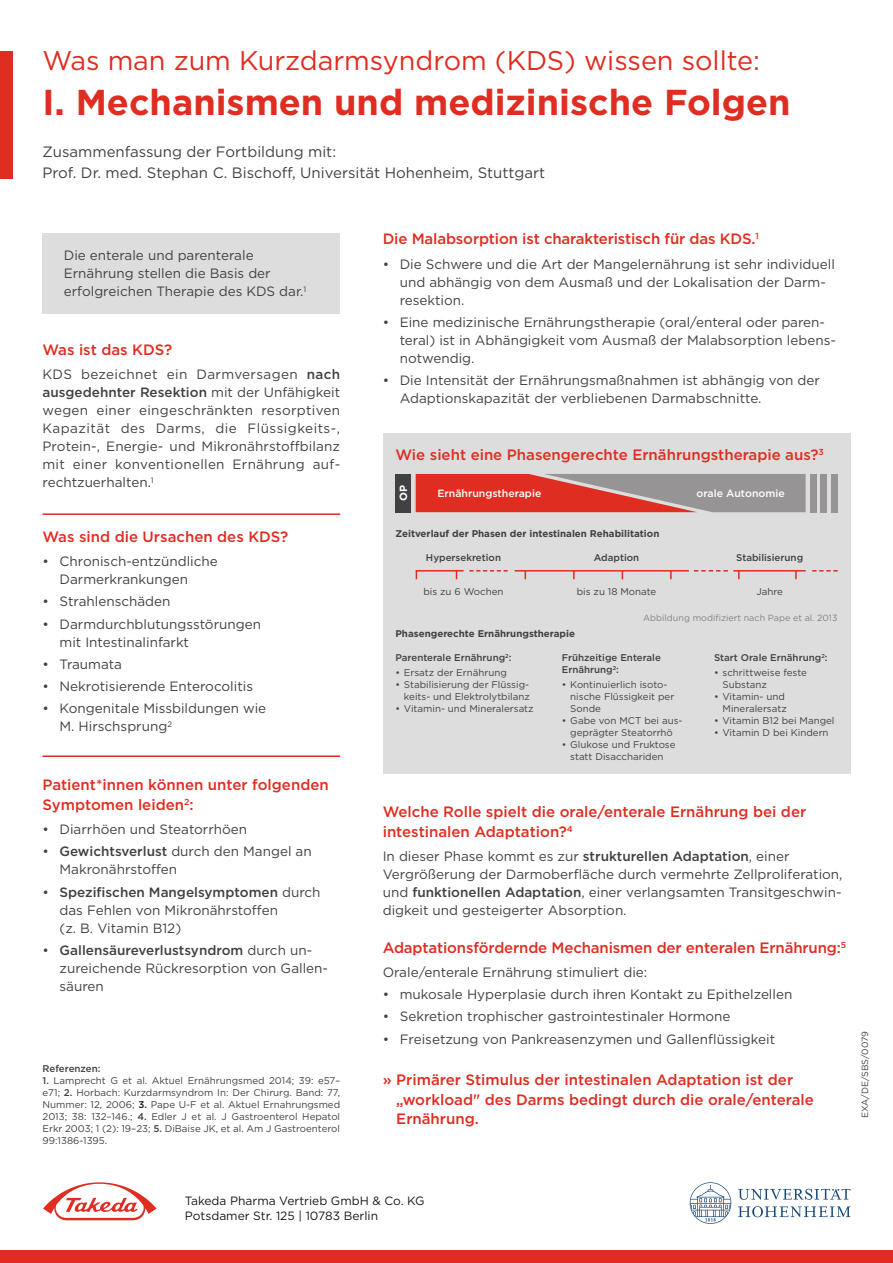
<style>
.page{position:relative;width:893px;height:1263px;background:#fff}
.page>*{position:absolute;margin:0;border:0;box-sizing:border-box;transform-origin:0 0}
.t1{font:700 36px "Gotham";color:#df2d21}
.t2{font:27px "Gotham";color:#df2d21}
.t3{font:500 15px/19.5px "Gotham";color:#df2d21}
.t4{font:15px/21px "Gotham";color:#424141}
.t5{font:13.5px/18px "Gotham";color:#424141}
.t6{font:13.5px/18px "Gotham";letter-spacing:.02em;color:#424141}
.t7{font:12px/15px "Gotham";color:#171818}
.t8{font:500 10.5px "Gotham";color:#fff}
.t9{font:700 10.5px "Gotham";color:#fff}
.t10{font:9.75px/12px "Gotham";color:#424141}
.t11{font:500 9.75px/12px "Gotham";color:#424141}
.t12{font:700 9.75px "Gotham";color:#424141}
.t13{font:9px "Gotham";color:#838382}
.t14{font:9px "Gotham";color:#424141}
.s1{font-weight:500}
.s2{font-weight:500;color:#171818}
</style>
<div class="page">
<svg style="left:43px;top:1182px;width:114px;height:39px"></svg>
<hr style="left:43px;top:513px;width:297px;height:2px;background:#df2d21">
<hr style="left:43px;top:755px;width:297px;height:2px;background:#df2d21">
<svg style="left:690px;top:1182px;width:160px;height:42px"></svg>
<div style="left:383px;top:434px;width:467px;height:340px;background:#dedddd"></div>
<svg style="left:416px;top:474px;width:390px;height:38px;background:#bd625c"></svg>
<div style="left:810px;top:474px;width:6px;height:38px;background:#969494"></div>
<div style="left:820px;top:474px;width:7px;height:38px;background:#969494"></div>
<div style="left:831px;top:474px;width:6px;height:38px;background:#969494"></div>
<div style="left:395px;top:474px;width:16px;height:38px;background:#424141"></div>
<svg style="left:573px;top:571px;width:2px;height:8px"></svg>
<svg style="left:670px;top:571px;width:2px;height:8px"></svg>
<svg style="left:738px;top:571px;width:2px;height:8px"></svg>
<svg style="left:795px;top:571px;width:2px;height:8px"></svg>
<hr style="left:416px;top:570px;width:47px;height:1px;background:#df2d21">
<hr style="left:514px;top:570px;width:175px;height:1px;background:#df2d21">
<svg style="left:469px;top:570px;width:39px;height:1px"></svg>
<svg style="left:694px;top:570px;width:34px;height:1px"></svg>
<hr style="left:733px;top:570px;width:73px;height:1px;background:#df2d21">
<svg style="left:812px;top:570px;width:26px;height:1px"></svg>
<div style="left:43px;top:234px;width:297px;height:80px;background:#dedddd"></div>
<div style="left:0;top:51px;width:13px;height:128px;background:#df2d21"></div>
<div style="left:0;top:1250px;width:893px;height:13px;background:#df2d21"></div>
<h2 class="t2" style="left:43px;top:43px;width:719px">Was man zum Kurzdarmsyndrom (KDS) wissen sollte:</h2>
<h1 class="t1" style="left:43px;top:78px;width:750px">I. Mechanismen und medizinische Folgen</h1>
<p class="t4" style="left:43px;top:141px;width:504px">Zusammenfassung der Fortbildung mit:<br>Prof. Dr. med. Stephan C. Bischoff, Universität Hohenheim, Stuttgart</p>
<p class="t5" style="left:64px;top:246px;width:244px">Die enterale und parenterale<br>Ernährung stellen die Basis der erfolgreichen Therapie des KDS dar.<sup>1</sup></p>
<p class="t3" style="left:43px;top:340px;width:131px">Was ist das KDS?</p>
<p class="t6" style="left:43px;top:365px;width:299px">KDS bezeichnet ein Darmversagen <span class="s1">nach ausgedehnter Resektion</span> mit der Unfähigkeit wegen einer eingeschränkten resorptiven Kapazität des Darms, die Flüssigkeits-, Protein-, Energie- und Mikronährstoffbilanz mit einer konventionellen Ernährung auf&shy;rechtzuerhalten.<sup>1</sup></p>
<p class="t3" style="left:43px;top:527px;width:247px">Was sind die Ursachen des KDS?</p>
<p class="t5" style="left:60px;top:552px;width:160px;text-indent:-17px">• Chronisch-entzündliche<br>Darmerkrankungen</p>
<p class="t5" style="left:43px;top:592px;width:129px">• Strahlenschäden</p>
<p class="t5" style="left:60px;top:615px;width:203px;text-indent:-17px">• Darmdurchblutungsstörungen mit Intestinalinfarkt</p>
<p class="t5" style="left:43px;top:655px;width:81px">• Traumata</p>
<p class="t5" style="left:43px;top:677px;width:212px">• Nekrotisierende Enterocolitis</p>
<p class="t5" style="left:60px;top:699px;width:208px;text-indent:-17px">• Kongenitale Missbildungen wie<br>M. Hirschsprung<sup>2</sup></p>
<p class="t3" style="left:43px;top:775px;width:288px">Patient*innen können unter folgenden<br>Symptomen leiden<sup>2</sup>:</p>
<p class="t5" style="left:43px;top:820px;width:206px">• Diarrhöen und Steatorrhöen</p>
<p class="t5" style="left:60px;top:842px;width:254px;text-indent:-17px">• <span class="s1">Gewichtsverlust</span> durch den Mangel an<br>Makronährstoffen</p>
<p class="t5" style="left:60px;top:883px;width:263px;text-indent:-17px">• <span class="s1">Spezifischen Mangelsymptomen</span> durch das Fehlen von Mikronährstoffen<br>(z. B. Vitamin B12)</p>
<p class="t5" style="left:60px;top:941px;width:270px;text-indent:-17px">• <span class="s1">Gallensäureverlustsyndrom</span> durch un&shy;zureichende Rückresorption von Gallen&shy;säuren</p>
<p class="t11" style="left:43px;top:1062px;width:60px">Referenzen:</p>
<p class="t10" style="left:43px;top:1074px;width:299px;text-align:justify"><span class="s1">1.</span> Lamprecht G et al. Aktuel Ernährungsmed 2014; 39: e57– e71; <span class="s1">2.</span> Horbach: Kurzdarmsyndrom In: Der Chirurg. Band: 77, Nummer: 12, 2006; <span class="s2">3.</span> Pape U-F et al. Aktuel Ernahrungsmed 2013; 38: 132–146.; <span class="s1">4.</span> Edler J et al. J Gastroenterol Hepatol Erkr 2003; 1 (2): 19–23; <span class="s1">5.</span> DiBaise JK, et al. Am J Gastroenterol 99:1386-1395.</p>
<p class="t3" style="left:383px;top:229px;width:378px">Die Malabsorption ist charakteristisch für das KDS.<sup>1</sup></p>
<p class="t5" style="left:400px;top:255px;width:437px;text-indent:-17px">• Die Schwere und die Art der Mangelernährung ist sehr individuell und abhängig von dem Ausmaß und der Lokalisation der Darm&shy;resektion.</p>
<p class="t5" style="left:400px;top:313px;width:438px;text-indent:-17px">• Eine medizinische Ernährungstherapie (oral/enteral oder paren&shy;teral) ist in Abhängigkeit vom Ausmaß der Malabsorption lebens&shy;notwendig.</p>
<p class="t5" style="left:400px;top:371px;width:422px;text-indent:-17px">• Die Intensität der Ernährungsmaßnahmen ist abhängig von der<br>Adaptionskapazität der verbliebenen Darmabschnitte.</p>
<p class="t3" style="left:395px;top:445px;width:430px">Wie sieht eine Phasengerechte Ernährungstherapie aus?<sup>3</sup></p>
<p class="t9" style="left:396px;top:501px;width:18px;rotate:-90deg">OP</p>
<p class="t8" style="left:437px;top:487px;width:105px">Ernährungstherapie</p>
<p class="t8" style="left:697px;top:487px;width:90px">orale Autonomie</p>
<p class="t12" style="left:395px;top:527px;width:265px">Zeitverlauf der Phasen der intestinalen Rehabilitation</p>
<p class="t11" style="left:426px;top:551px;width:77px">Hypersekretion</p>
<p class="t11" style="left:594px;top:551px;width:47px">Adaption</p>
<p class="t11" style="left:736px;top:551px;width:69px">Stabilisierung</p>
<p class="t10" style="left:423px;top:585px;width:82px">bis zu 6 Wochen</p>
<p class="t10" style="left:577px;top:585px;width:81px">bis zu 18 Monate</p>
<p class="t10" style="left:756px;top:585px;width:28px">Jahre</p>
<p class="t12" style="left:395px;top:627px;width:181px">Phasengerechte Ernährungstherapie</p>
<p class="t13" style="left:643px;top:612px;width:196px">Abbildung modifiziert nach Pape et al. 2013</p>
<p class="t11" style="left:395px;top:652px;width:118px">Parenterale Ernährung<sup>2</sup>:</p>
<p class="t10" style="left:395px;top:666px;width:113px">• Ersatz der Ernährung</p>
<p class="t10" style="left:395px;top:678px;width:136px;text-align:right">• Stabilisierung der Flüssig&shy;keits- und Elektrolytbilanz</p>
<p class="t10" style="left:395px;top:702px;width:140px">• Vitamin- und Mineralersatz</p>
<p class="t11" style="left:562px;top:652px;width:101px">Frühzeitige Enterale<br>Ernährung<sup>2</sup>:</p>
<p class="t10" style="left:570px;top:678px;width:106px;text-indent:-9px">• Kontinuierlich isoto&shy;nische Flüssigkeit per<br>Sonde</p>
<p class="t10" style="left:562px;top:714px;width:122px;text-align:center">• Gabe von MCT bei aus&shy;geprägter Steatorrhö</p>
<p class="t10" style="left:562px;top:738px;width:115px;text-align:center">• Glukose und Fruktose statt Disacchariden</p>
<p class="t11" style="left:714px;top:652px;width:115px">Start Orale Ernährung<sup>2</sup>:</p>
<p class="t10" style="left:722px;top:666px;width:86px;text-indent:-9px">• schrittweise feste<br>Substanz</p>
<p class="t10" style="left:714px;top:690px;width:74px;text-align:right">• Vitamin- und<br>Mineralersatz</p>
<p class="t10" style="left:714px;top:714px;width:122px">• Vitamin B12 bei Mangel</p>
<p class="t10" style="left:714px;top:726px;width:116px">• Vitamin D bei Kindern</p>
<p class="t3" style="left:383px;top:802px;width:425px">Welche Rolle spielt die orale/enterale Ernährung bei der intestinalen Adaptation?<sup>4</sup></p>
<p class="t5" style="left:383px;top:847px;width:461px">In dieser Phase kommt es zur <span class="s1">strukturellen Adaptation</span>, einer Vergrößerung der Darmoberfläche durch vermehrte Zellproliferation, und <span class="s1">funktionellen Adaptation</span>, einer verlangsamten Transitgeschwin&shy;digkeit und gesteigerter Absorption.</p>
<p class="t3" style="left:383px;top:937px;width:465px">Adaptationsfördernde Mechanismen der enteralen Ernährung:<sup>5</sup></p>
<p class="t5" style="left:383px;top:963px;width:266px">Orale/enterale Ernährung stimuliert die:</p>
<p class="t5" style="left:383px;top:985px;width:411px">• mukosale Hyperplasie durch ihren Kontakt zu Epithelzellen</p>
<p class="t5" style="left:383px;top:1007px;width:349px">• Sekretion trophischer gastrointestinaler Hormone</p>
<p class="t5" style="left:383px;top:1029px;width:394px">• Freisetzung von Pankreasenzymen und Gallenflüssigkeit</p>
<p class="t3" style="left:396px;top:1070px;width:419px;text-indent:-14px">» Primärer Stimulus der intestinalen Adaptation ist der „workload" des Darms bedingt durch die orale/enterale<br>Ernährung.</p>
<p class="t14" style="left:859px;top:1118px;width:89px;rotate:-90deg">EXA/DE/SBS/0079</p>
<p class="t7" style="left:185px;top:1193px;width:241px">Takeda Pharma Vertrieb GmbH &amp; Co. KG<br>Potsdamer Str. 125 | 10783 Berlin</p>
</div>
